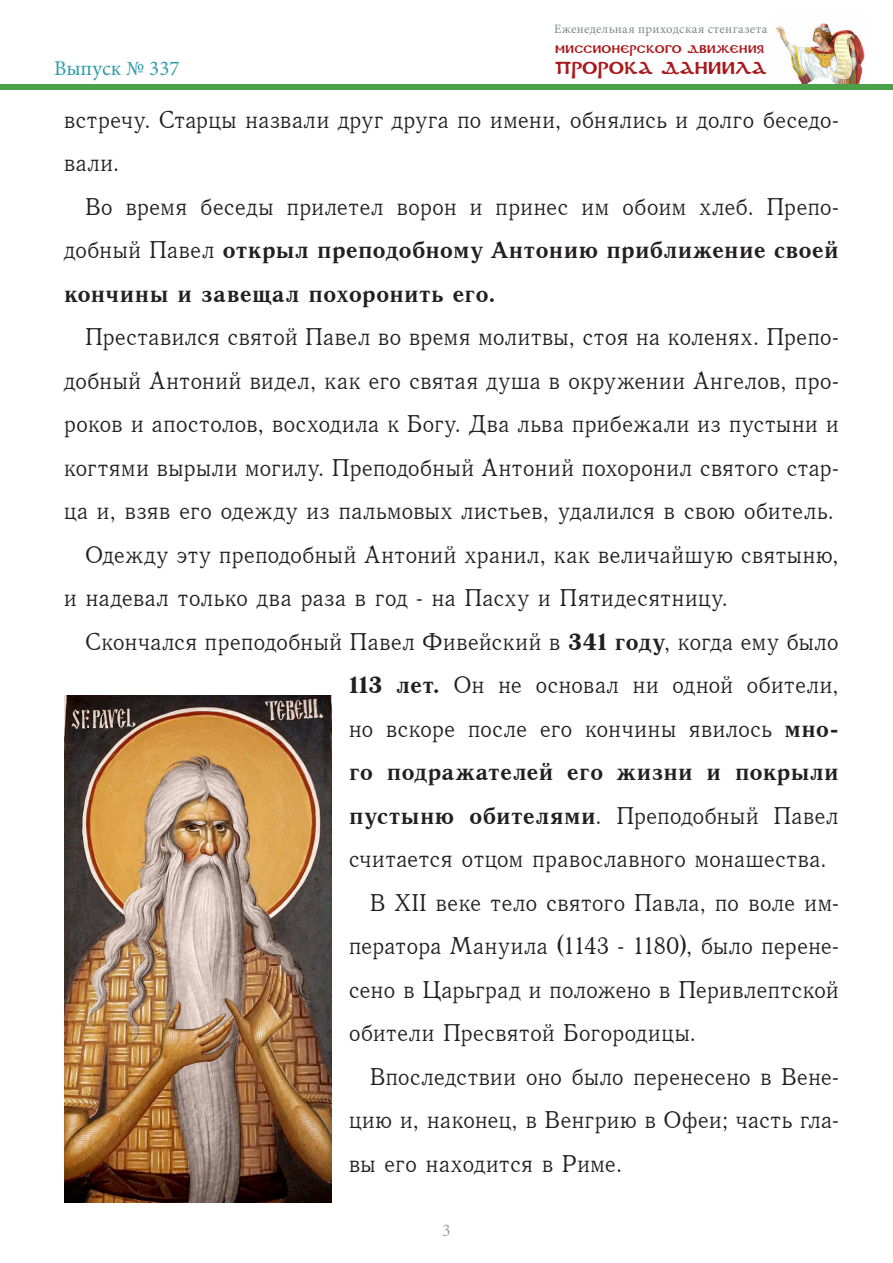
<style>
.page{position:relative;width:893px;height:1263px;background:#fff}
.page>*{position:absolute;margin:0;border:0;box-sizing:border-box;transform-origin:0 0}
._2__Основной_текст{font:24px/43.5px "Quant Antiqua C";letter-spacing:-.005em;color:#231f20;text-align:justify}
._2__Основной_текст-2{font:24px/43.5px "Quant Antiqua C Bold";letter-spacing:-.01em;color:#231f20;text-align:justify}
.t1{font:21px "Minion Pro";color:#2e9daa}
.t2{font:18px "Minion Pro";color:#9fa9a4}
.t3{font:17.1px "DS Coptic";letter-spacing:.01em;color:#aa181b}
.t4{font:12.75px "Minion Pro";letter-spacing:.03em;color:#7f8885}
.t5{font:10.95px "DS Coptic";letter-spacing:.025em;color:#aa181b}
.s1{font-family:"Quant Antiqua C"}
.s2{font-family:"Quant Antiqua C Bold"}
</style>
<div class="page">
<img style="left:776px;top:23px;width:89px;height:61px">
<div style="left:0;top:84px;width:893px;height:5px;background:#4aa14a"></div>
<img style="left:65px;top:695px;width:267px;height:507px">
<p class="t1" style="left:54px;top:54px;width:127px">Выпуск № 337</p>
<p class="t4" style="left:554px;top:21px;width:215px">Еженедельная приходская стенгазета</p>
<p class="t5" style="left:555px;top:42px;width:210px">Миссионерского движения</p>
<p class="t3" style="left:555px;top:57px;width:213px">ПРОРОКА ДАНИИЛА</p>
<p class="_2__Основной_текст" style="left:64px;top:98px;width:777px">встречу. Старцы назвали друг друга по имени, обнялись и долго беседо&shy;вали.</p>
<p class="_2__Основной_текст-2" style="left:64px;top:185px;width:777px;text-indent:21px"><span class="s1">Во время беседы прилетел ворон и принес им обоим хлеб. Препо&shy;добный Павел</span> открыл преподобному Антонию приближение своей кончины и завещал похоронить его.</p>
<p class="_2__Основной_текст" style="left:64px;top:316px;width:777px;text-indent:21px">Преставился святой Павел во время молитвы, стоя на коленях. Препо&shy;добный Антоний видел, как его святая душа в окружении Ангелов, про&shy;роков и апостолов, восходила к Богу. Два льва прибежали из пустыни и когтями вырыли могилу. Преподобный Антоний похоронил святого стар&shy;ца и, взяв его одежду из пальмовых листьев, удалился в свою обитель.</p>
<p class="_2__Основной_текст" style="left:64px;top:533px;width:777px;text-indent:21px">Одежду эту преподобный Антоний хранил, как величайшую святыню, и надевал только два раза в год - на Пасху и Пятидесятницу.</p>
<p class="_2__Основной_текст" style="left:349px;top:620px;width:492px;text-indent:-264px">Скончался преподобный Павел Фивейский в <span class="s2">341 году</span>, когда ему было <span class="s2">113 лет.</span> Он не основал ни одной обители, но вскоре после его кончины явилось <span class="s2">мно&shy;го подражателей его жизни и покрыли пустыню обителями</span>. Преподобный Павел считается отцом православного монашества.</p>
<p class="_2__Основной_текст" style="left:349px;top:881px;width:492px;text-indent:21px">В XII веке тело святого Павла, по воле им&shy;ператора Мануила (1143 - 1180), было перене&shy;сено в Царьград и положено в Перивлептской обители Пресвятой Богородицы.</p>
<p class="_2__Основной_текст" style="left:349px;top:1055px;width:492px;text-indent:21px">Впоследствии оно было перенесено в Вене&shy;цию и, наконец, в Венгрию в Офеи; часть гла&shy;вы его находится в Риме.</p>
<p class="t2" style="left:442px;top:1218px;width:10px">3</p>
</div>
